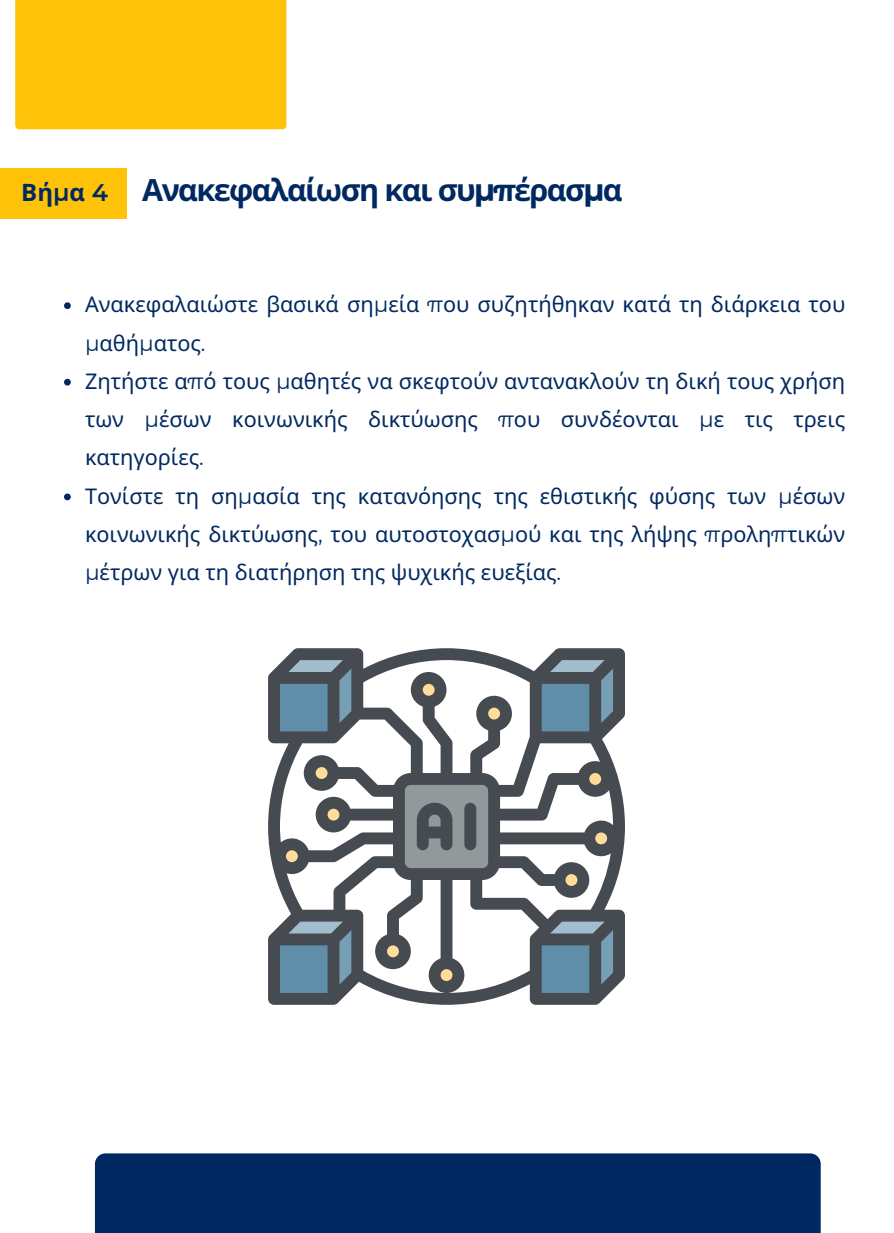
<style>
.page{position:relative;width:894px;height:1233px;background:#fff}
.page>*{position:absolute;margin:0;border:0;box-sizing:border-box;transform-origin:0 0}
.t1{font:700 30.6px "Noto Sans";letter-spacing:-.055em;color:#002961}
.t2{font:700 24px "Noto Sans";color:#002961}
.t3{font:21.6px/38.2px "Noto Sans";color:#002961;text-align:justify}
.s1{font-family:"Montserrat";font-weight:600}
.s2{font-family:"Montserrat"}
</style>
<div class="page">
<div style="left:15px;top:0;width:271px;height:129px;background:#fec209"></div>
<div style="left:95px;top:1153px;width:725px;height:80px;background:#002961"></div>
<div style="left:0;top:168px;width:127px;height:51px;background:#fec209"></div>
<svg style="left:268px;top:648px;width:356px;height:357px"></svg>
<svg style="left:416px;top:803px;width:36px;height:47px"></svg>
<div style="left:464px;top:803px;width:12px;height:47px;background:#464a51;border-radius:6px"></div>
<svg style="left:64px;top:302px;width:7px;height:7px"></svg>
<svg style="left:64px;top:379px;width:7px;height:7px"></svg>
<svg style="left:64px;top:494px;width:7px;height:6px"></svg>
<p class="t2" style="left:21px;top:175px;width:88px">Βή<span class="s1">μ</span>α <span class="s1">4</span></p>
<p class="t1" style="left:142px;top:169px;width:481px">Ανακεφαλαίωση και συ<span class="s2">μπ</span>έρασ<span class="s2">μ</span>α</p>
<p class="t3" style="left:85px;top:285px;width:761px">Ανακεφαλαιώστε βασικά ση<span class="s2">μ</span>εία <span class="s2">π</span>ου συζητήθηκαν κατά τη διάρκεια του <span class="s2">μ</span>αθή<span class="s2">μ</span>ατος<span class="s2">.</span></p>
<h2 class="t3" style="left:85px;top:361px;width:761px">Ζητήστε α<span class="s2">π</span>ό τους <span class="s2">μ</span>αθητές να σκεφτούν αντανακλούν τη δική τους χρήση των <span class="s2">μ</span>έσων κοινωνικής δικτύωσης <span class="s2">π</span>ου συνδέονται <span class="s2">μ</span>ε τις τρεις κατηγορίες<span class="s2">.</span></h2>
<h1 class="t3" style="left:85px;top:476px;width:761px">Τονίστε τη ση<span class="s2">μ</span>ασία της κατανόησης της εθιστικής φύσης των <span class="s2">μ</span>έσων κοινωνικής δικτύωσης<span class="s2">,</span> του αυτοστοχασ<span class="s2">μ</span>ού και της λήψης <span class="s2">π</span>ρολη<span class="s2">π</span>τικών <span class="s2">μ</span>έτρων για τη διατήρηση της ψυχικής ευεξίας<span class="s2">.</span></h1>
</div>
